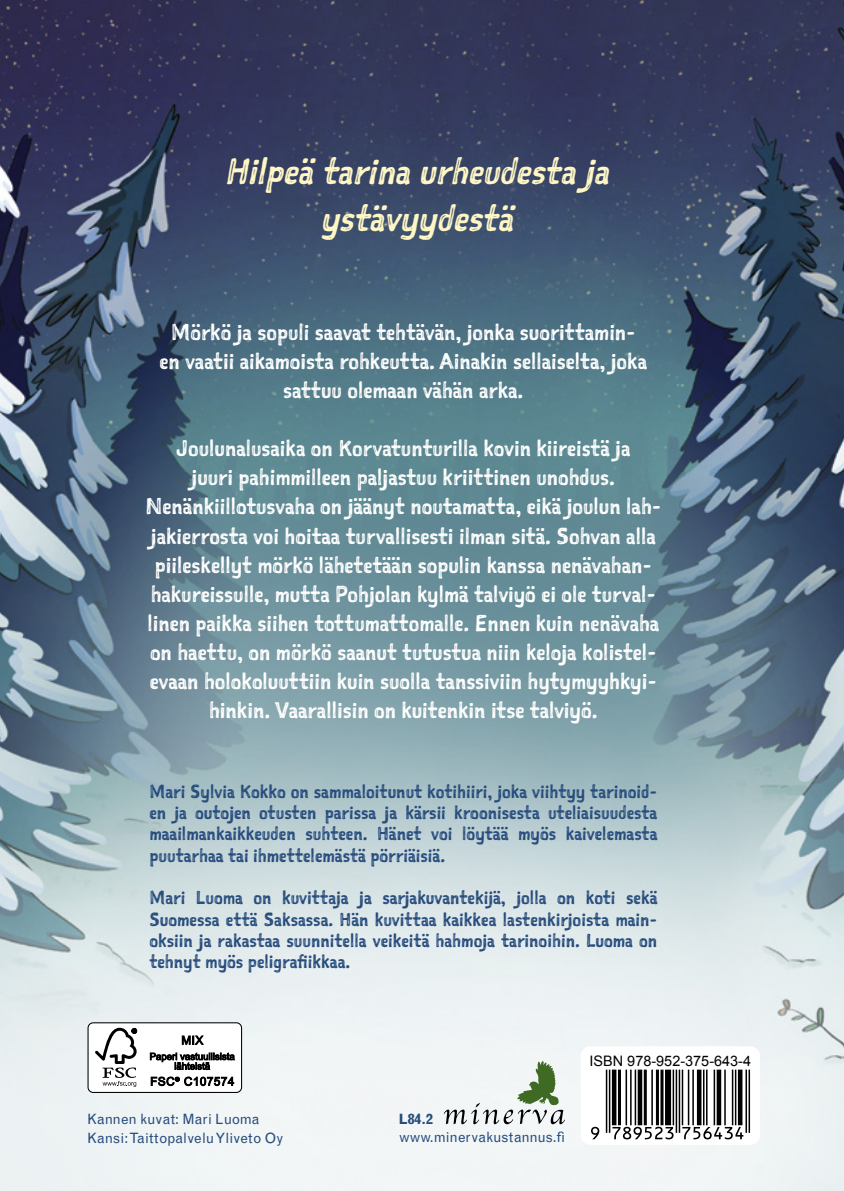
<style>
.page{position:relative;width:844px;height:1191px;background:#fff}
.page>*{position:absolute;margin:0;border:0;box-sizing:border-box;transform-origin:0 0}
.t1{font:italic 35.18px/46.9px "Sketchnote Square";color:#fef6c4;text-align:center}
.t2{font:21.88px/29.1px "Sketchnote Square";color:#fff;text-align:center}
.t3{font:18.03px/21.3px "Sketchnote Square";color:#274c7c;text-align:justify}
.t4{font:14.53px "Arial";color:#000}
.t5{font:14.17px/19.1px "Grotesque MT Std";color:#274c7c}
.t6{font:700 14.17px "Grotesque MT Std";color:#274c7c}
</style>
<div class="page">
<img style="left:0;top:0;width:843px;height:1191px">
<div style="left:580px;top:1046px;width:179px;height:98px;background:#fff;border-radius:10px"></div>
<svg style="left:591px;top:1069px;width:158px;height:70px"></svg>
<svg style="left:444px;top:1061px;width:121px;height:63px"></svg>
<div style="left:88px;top:1022px;width:153px;height:70px;background:#fff;border-radius:5px"></div>
<div style="left:87px;top:1022px;width:155px;height:70px;border:1px solid #000;border-radius:5px"></div>
<svg style="left:95px;top:1027px;width:42px;height:60px"></svg>
<svg style="left:182px;top:1035px;width:22px;height:10px"></svg>
<svg style="left:151px;top:1076px;width:83px;height:10px"></svg>
<svg style="left:150px;top:1052px;width:85px;height:17px"></svg>
<h1 class="t1" style="left:224px;top:147px;width:395px">Hilpeätarinaurheudestaja ystävyydestä</h1>
<p class="t2" style="left:160px;top:317px;width:489px">Mörkö ja sopuli saavat tehtävän, jonka suorittamin&shy;en vaatii aikamoista rohkeutta. Ainakin sellaiselta, joka sattuu olemaan vähän arka.</p>
<p class="t2" style="left:145px;top:433px;width:517px">Joulunalusaika on Korvatunturilla kovin kiireistä ja<br>juuri pahimmilleen paljastuu kriittinen unohdus.<br>Nenänkiillotusvaha on jäänyt noutamatta, eikä joulun lah&shy;jakierrosta voi hoitaa turvallisesti ilman sitä. Sohvan alla piileskellyt mörkö lähetetään sopulin kanssa nenävahan&shy;hakureissulle, mutta Pohjolan kylmä talviyö ei ole turval&shy;linen paikka siihen tottumattomalle. Ennen kuin nenävaha on haettu, on mörkö saanut tutustua niin keloja kolistel&shy;evaan holokoluuttiin kuin suolla tanssiviin hytymyyhkyi&shy;hinkin. Vaarallisin on kuitenkin itse talviyö.</p>
<p class="t3" style="left:149px;top:780px;width:509px">Mari Sylvia Kokko on sammaloitunut kotihiiri, joka viihtyy tarinoid&shy;en ja outojen otusten parissa ja kärsii kroonisesta uteliaisuudesta maailmankaikkeuden suhteen. Hänet voi löytää myös kaivelemasta puutarhaa tai ihmettelemästä pörriäisiä.</p>
<p class="t3" style="left:149px;top:887px;width:509px">Mari Luoma on kuvittaja ja sarjakuvantekijä, jolla on koti sekä Suomessa että Saksassa. Hän kuvittaa kaikkea lastenkirjoista main&shy;oksiin ja rakastaa suunnitella veikeitä hahmoja tarinoihin. Luoma on tehnyt myös peligrafiikkaa.</p>
<p class="t5" style="left:87px;top:1109px;width:197px">Kannen kuvat: Mari Luoma<br>Kansi: Taittopalvelu Yliveto Oy</p>
<p class="t6" style="left:398px;top:1110px;width:36px">L84.2</p>
<p class="t5" style="left:399px;top:1127px;width:167px">www.minervakustannus.fi</p>
<p class="t4" style="left:589px;top:1051px;width:163px">ISBN 978-952-375-643-4</p>
</div>
